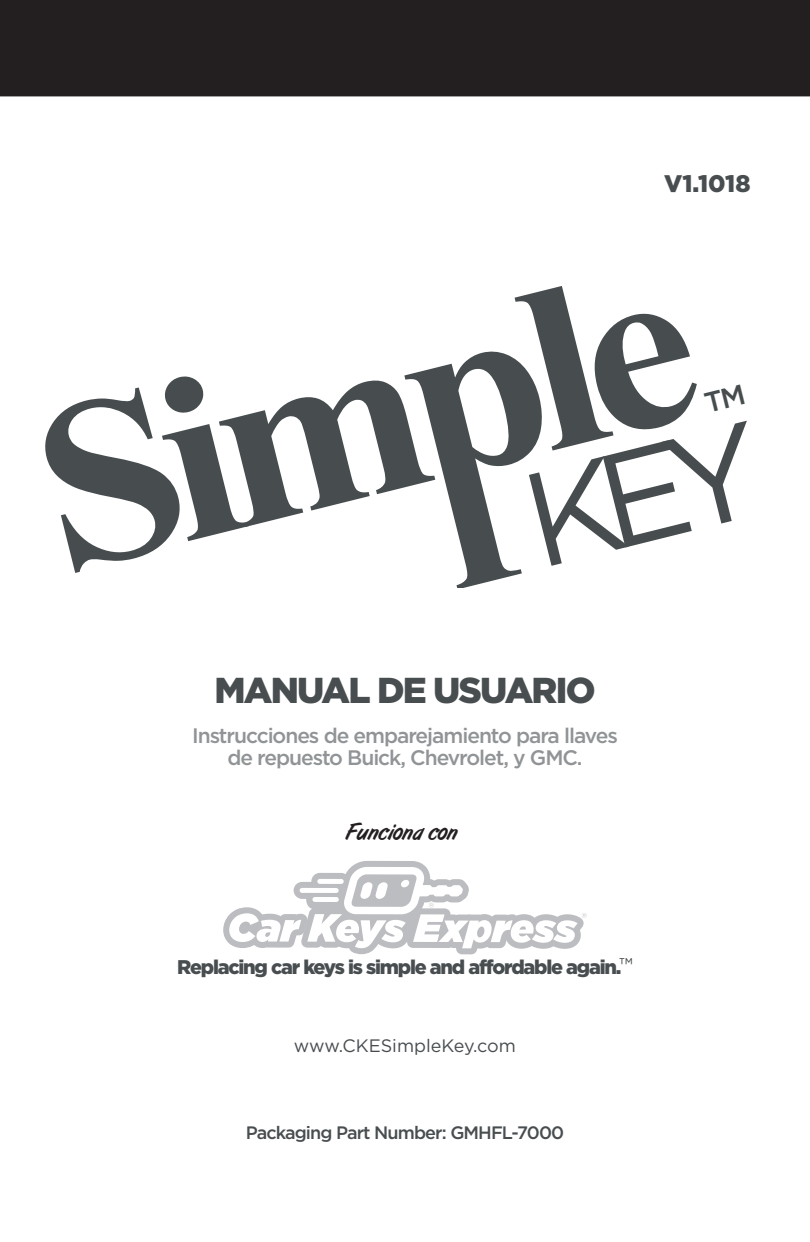
<style>
.page{position:relative;width:810px;height:1242px;background:#fff}
.page>*{position:absolute;margin:0;border:0;box-sizing:border-box;transform-origin:0 0}
.t1{font:900 36px "Gotham";letter-spacing:-.05em;color:#484d50}
.t2{font:900 24px "Gotham";color:#484d50}
.t3{font:23.1px "Art Brush";color:#231f20}
.Black_Box_Note_Cente{font:500 21px/22.2px "Gotham";letter-spacing:-.05em;color:#919496;text-align:center}
.t4{font:900 19.8px "Gotham";letter-spacing:-.06em;color:#484d50}
.t5{font:500 18px "Gotham";letter-spacing:-.05em;color:#484d50}
.t6{font:18px "Gotham";color:#484d50}
.s1{font-weight:400}
</style>
<div class="page">
<svg style="left:223px;top:861px;width:364px;height:93px"></svg>
<div style="left:0;top:0;width:810px;height:96px;background:#231f20"></div>
<svg style="left:45px;top:286px;width:652px;height:302px"></svg>
<p class="t2" style="left:664px;top:169px;width:88px">V1.1018</p>
<p class="t1" style="left:214px;top:669px;width:383px">MANUAL DE USUARIO</p>
<p class="Black_Box_Note_Cente" style="left:192px;top:724px;width:427px">Instrucciones de emparejamiento para llaves de repuesto Buick, Chevrolet, y GMC.</p>
<p class="t3" style="left:345px;top:819px;width:114px">Funciona con</p>
<p class="t4" style="left:177px;top:956px;width:457px">Replacing car keys is simple and affordable again.<span class="s1">™</span></p>
<p class="t6" style="left:294px;top:1035px;width:224px">www.CKESimpleKey.com</p>
<p class="t5" style="left:246px;top:1123px;width:320px">Packaging Part Number: GMHFL-7000</p>
</div>
